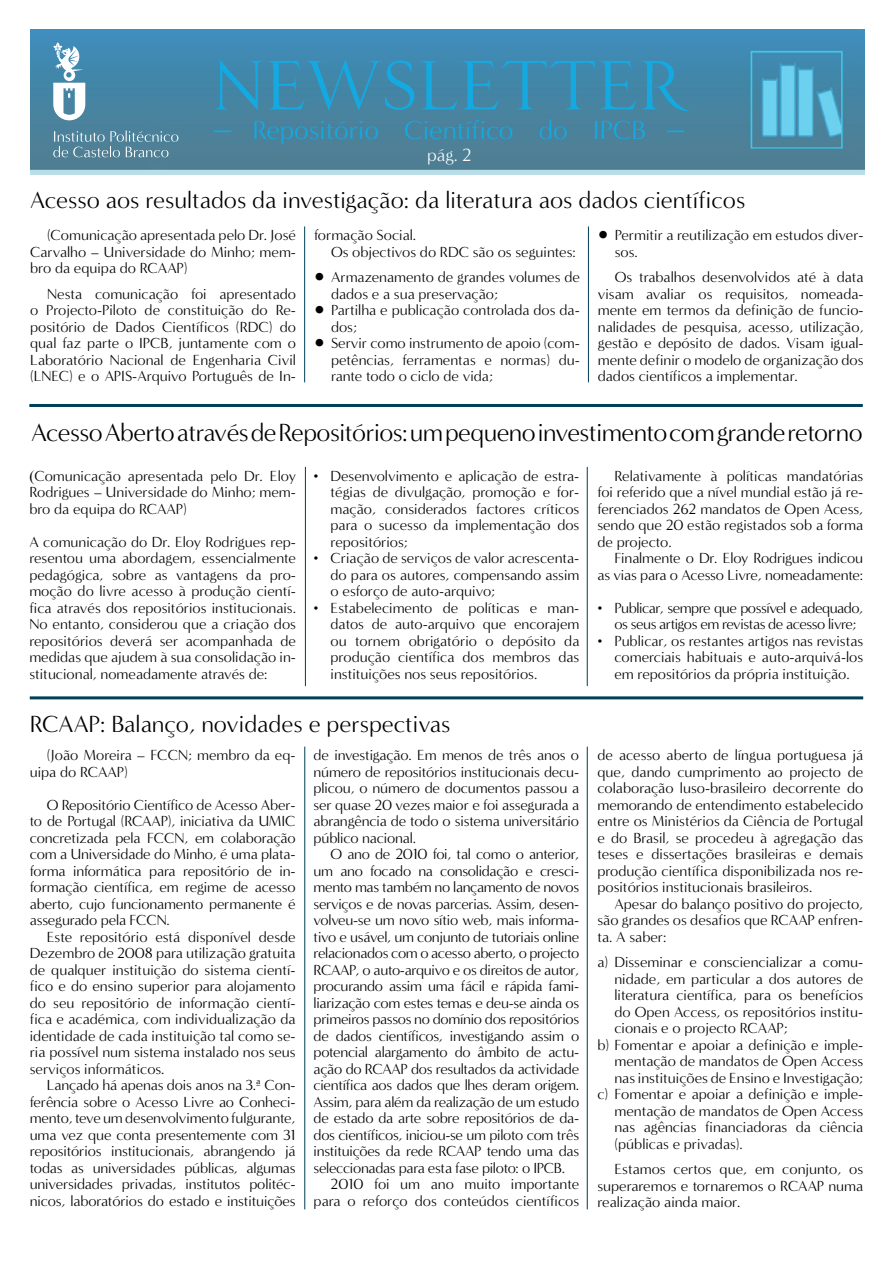
<style>
.page{position:relative;width:893px;height:1263px;background:#fff}
.page>*{position:absolute;margin:0;border:0;box-sizing:border-box;transform-origin:0 0}
.t1{font:72px "Minerva Display Antiqua";letter-spacing:.015em;color:#15a9e1}
.t2{font:27px "Minerva Modern";color:#15a9e1}
.t3{font:25.5px "Minerva Modern";letter-spacing:-.02em;color:#000}
.t4{font:24px "Minerva Modern";color:#000}
.t5{font:18px "Minerva Modern";color:#fff}
.t6{font:15px/16.5px "Minerva Modern";color:#000;text-align:justify}
.t7{font:15px "Minerva Modern";letter-spacing:-.02em;color:#000}
.t8{font:15px/16.5px "Minerva Modern";letter-spacing:-.03em;color:#000}
.s1{font-size:36px}
.s2{font-family:"Univers ATT"}
.s3{font-family:"Times New Roman"}
</style>
<div class="page">
<hr style="left:304px;top:746px;width:1px;height:463px;background:#013e58">
<hr style="left:587px;top:746px;width:1px;height:463px;background:#013e58">
<hr style="left:304px;top:226px;width:1px;height:156px;background:#013e58">
<hr style="left:588px;top:226px;width:1px;height:156px;background:#013e58">
<hr style="left:29px;top:404px;width:834px;height:3px;background:#013e58">
<img style="left:31px;top:30px;width:833px;height:144px">
<svg style="left:53px;top:43px;width:32px;height:77px"></svg>
<svg style="left:53px;top:130px;width:125px;height:27px;background:#6692a6"></svg>
<hr style="left:30px;top:696px;width:833px;height:3px;background:#013e58">
<hr style="left:305px;top:467px;width:1px;height:219px;background:#013e58">
<hr style="left:587px;top:467px;width:1px;height:219px;background:#013e58">
<h1 class="t1" style="left:213px;top:44px;width:475px">NEWSLETTER</h1>
<h2 class="t2" style="left:213px;top:115px;width:474px"><span class="s1">–</span> Repositório Científico do IPCB <span class="s1">–</span></h2>
<p class="t5" style="left:427px;top:144px;width:46px">pág. 2</p>
<h3 class="t4" style="left:30px;top:186px;width:717px">Acesso aos resultados da investigação: da literatura aos dados científicos</h3>
<p class="t6" style="left:331px;top:227px;width:246px;text-indent:-17px">formação Social.<br>Os objectivos do RDC são os seguintes:</p>
<p class="t6" style="left:331px;top:269px;width:250px;text-indent:-17px"><span class="s2">•</span> Armazenamento de grandes volumes de dados e a sua preservação;</p>
<p class="t6" style="left:331px;top:302px;width:250px;text-indent:-17px"><span class="s2">•</span> Partilha e publicação controlada dos da&shy;dos;</p>
<p class="t6" style="left:331px;top:335px;width:250px;text-indent:-17px"><span class="s2">•</span> Servir como instrumento de apoio (com&shy;petências, ferramentas e normas) du&shy;rante todo o ciclo de vida;</p>
<p class="t6" style="left:30px;top:227px;width:267px;text-indent:17px">(Comunicação apresentada pelo Dr. José Carvalho – Universidade do Minho; mem&shy;bro da equipa do RCAAP)</p>
<p class="t6" style="left:30px;top:285px;width:267px;text-indent:17px">Nesta comunicação foi apresentado o Projecto-Piloto de constituição do Re&shy;positório de Dados Científicos (RDC) do qual faz parte o IPCB, juntamente com o Laboratório Nacional de Engenharia Civil (LNEC) e o APIS-Arquivo Português de In-</p>
<p class="t6" style="left:615px;top:227px;width:250px;text-indent:-17px"><span class="s2">•</span> Permitir a reutilização em estudos diver&shy;sos.</p>
<p class="t6" style="left:598px;top:269px;width:267px;text-indent:17px">Os trabalhos desenvolvidos até à data visam avaliar os requisitos, nomeada&shy;mente em termos da definição de funcio&shy;nalidades de pesquisa, acesso, utilização, gestão e depósito de dados. Visam igual&shy;mente definir o modelo de organização dos dados científicos a implementar.</p>
<h3 class="t3" style="left:31px;top:417px;width:833px">Acesso Aberto através de Repositórios: um pequeno investimento com grande retorno</h3>
<p class="t6" style="left:29px;top:467px;width:268px"><span class="s3">(</span>Comunicação apresentada pelo Dr. Eloy Rodrigues – Universidade do Minho; mem&shy;bro da equipa do RCAAP)</p>
<p class="t6" style="left:29px;top:533px;width:268px">A comunicação do Dr. Eloy Rodrigues rep&shy;resentou uma abordagem, essencialmente pedagógica, sobre as vantagens da pro&shy;moção do livre acesso à produção cientí&shy;fica através dos repositórios institucionais.<br>No entanto, considerou que a criação dos repositórios deverá ser acompanhada de medidas que ajudem à sua consolidação in&shy;stitucional, nomeadamente através de:</p>
<p class="t6" style="left:331px;top:467px;width:250px;text-indent:-17px">• Desenvolvimento e aplicação de estra&shy;tégias de divulgação, promoção e for&shy;mação, considerados factores críticos para o sucesso da implementação dos repositórios;</p>
<p class="t6" style="left:331px;top:550px;width:250px;text-indent:-17px">• Criação de serviços de valor acrescenta&shy;do para os autores, compensando assim o esforço de auto-arquivo;</p>
<p class="t6" style="left:331px;top:599px;width:250px;text-indent:-17px">• Estabelecimento de políticas e man&shy;datos de auto-arquivo que encorajem ou tornem obrigatório o depósito da produção científica dos membros das instituições nos seus repositórios.</p>
<p class="t6" style="left:597px;top:467px;width:267px;text-indent:17px">Relativamente à políticas mandatórias foi referido que a nível mundial estão já re&shy;ferenciados 262 mandatos de Open Acess, sendo que 20 estão registados sob a forma de projecto.</p>
<p class="t6" style="left:597px;top:550px;width:267px;text-align:right">Finalmente o Dr. Eloy Rodrigues indicou<br>as vias para o Acesso Livre, nomeadamente:</p>
<p class="t8" style="left:614px;top:599px;width:250px;text-indent:-17px">• Publicar, sempre que possível e adequado, os seus artigos em revistas de acesso livre;</p>
<p class="t6" style="left:614px;top:632px;width:250px;text-indent:-17px">• Publicar, os restantes artigos nas revistas comerciais habituais e auto-arquivá-los em repositórios da própria instituição.</p>
<h3 class="t4" style="left:30px;top:710px;width:422px">RCAAP: Balanço, novidades e perspectivas</h3>
<p class="t6" style="left:30px;top:747px;width:267px;text-indent:17px">(João Moreira – FCCN; membro da eq&shy;uipa do RCAAP)</p>
<p class="t6" style="left:30px;top:797px;width:267px;text-indent:17px">O Repositório Científico de Acesso Aber&shy;to de Portugal (RCAAP), iniciativa da UMIC concretizada pela FCCN, em colaboração com a Universidade do Minho, é uma plata&shy;forma informática para repositório de in&shy;formação científica, em regime de acesso aberto, cujo funcionamento permanente é assegurado pela FCCN.</p>
<p class="t6" style="left:30px;top:929px;width:267px;text-indent:17px">Este repositório está disponível desde Dezembro de 2008 para utilização gratuita de qualquer instituição do sistema cientí&shy;fico e do ensino superior para alojamento do seu repositório de informação cientí&shy;fica e académica, com individualização da identidade de cada instituição tal como se&shy;ria possível num sistema instalado nos seus serviços informáticos.</p>
<p class="t6" style="left:30px;top:1077px;width:267px;text-indent:17px">Lançado há apenas dois anos na 3.ª Con&shy;ferência sobre o Acesso Livre ao Conheci&shy;mento, teve um desenvolvimento fulgurante, uma vez que conta presentemente com 31 repositórios institucionais, abrangendo já todas as universidades públicas, algumas universidades privadas, institutos politéc&shy;nicos, laboratórios do estado e instituições</p>
<p class="t6" style="left:314px;top:747px;width:267px">de investigação. Em menos de três anos o número de repositórios institucionais decu&shy;plicou, o número de documentos passou a ser quase 20 vezes maior e foi assegurada a abrangência de todo o sistema universitário público nacional.</p>
<p class="t7" style="left:331px;top:845px;width:250px">O ano de 2010 foi, tal como o anterior,</p>
<p class="t7" style="left:314px;top:862px;width:267px">um ano focado na consolidação e cresci-</p>
<p class="t7" style="left:314px;top:878px;width:267px">mento mas também no lançamento de novos</p>
<p class="t7" style="left:314px;top:895px;width:267px">serviços e de novas parcerias. Assim, desen-</p>
<p class="t7" style="left:314px;top:911px;width:267px">volveu-se um novo sítio web, mais informa-</p>
<p class="t7" style="left:314px;top:928px;width:267px">tivo e usável, um conjunto de tutoriais online</p>
<p class="t7" style="left:314px;top:944px;width:267px">relacionados com o acesso aberto, o projecto</p>
<p class="t7" style="left:314px;top:961px;width:267px">RCAAP, o auto-arquivo e os direitos de autor,</p>
<p class="t7" style="left:314px;top:977px;width:267px">procurando assim uma fácil e rápida fami-</p>
<p class="t7" style="left:314px;top:994px;width:267px">liarização com estes temas e deu-se ainda os</p>
<p class="t7" style="left:314px;top:1010px;width:267px">primeiros passos no domínio dos repositórios</p>
<p class="t7" style="left:314px;top:1027px;width:267px">de dados científicos, investigando assim o</p>
<p class="t7" style="left:314px;top:1043px;width:267px">potencial alargamento do âmbito de actu-</p>
<p class="t7" style="left:314px;top:1060px;width:267px">ação do RCAAP dos resultados da actividade</p>
<p class="t7" style="left:314px;top:1076px;width:267px">científica aos dados que lhes deram origem.</p>
<p class="t7" style="left:314px;top:1093px;width:267px">Assim, para além da realização de um estudo</p>
<p class="t7" style="left:314px;top:1109px;width:267px">de estado da arte sobre repositórios de da-</p>
<p class="t7" style="left:314px;top:1126px;width:267px">dos científicos, iniciou-se um piloto com três</p>
<p class="t7" style="left:314px;top:1142px;width:267px">instituições da rede RCAAP tendo uma das</p>
<p class="t7" style="left:314px;top:1159px;width:253px">seleccionadas para esta fase piloto: o IPCB.</p>
<p class="t6" style="left:331px;top:1176px;width:250px">2010 foi um ano muito importante</p>
<p class="t6" style="left:314px;top:1193px;width:267px">para o reforço dos conteúdos científicos</p>
<p class="t6" style="left:597px;top:747px;width:267px">de acesso aberto de língua portuguesa já que, dando cumprimento ao projecto de colaboração luso-brasileiro decorrente do memorando de entendimento estabelecido entre os Ministérios da Ciência de Portugal e do Brasil, se procedeu à agregação das teses e dissertações brasileiras e demais produção científica disponibilizada nos re&shy;positórios institucionais brasileiros.</p>
<p class="t6" style="left:597px;top:896px;width:267px;text-indent:17px">Apesar do balanço positivo do projecto, são grandes os desafios que RCAAP enfren&shy;ta. A saber:</p>
<p class="t6" style="left:597px;top:954px;width:267px">a) Disseminar e consciencializar a comu-</p>
<p class="t6" style="left:614px;top:971px;width:250px">nidade, em particular a dos autores de</p>
<p class="t6" style="left:614px;top:987px;width:250px">literatura científica, para os benefícios</p>
<p class="t6" style="left:614px;top:1004px;width:250px">do Open Access, os repositórios institu-</p>
<p class="t6" style="left:614px;top:1020px;width:175px">cionais e o projecto RCAAP;</p>
<p class="t6" style="left:597px;top:1037px;width:267px">b) Fomentar e apoiar a definição e imple-</p>
<p class="t6" style="left:614px;top:1053px;width:250px">mentação de mandatos de Open Access</p>
<p class="t6" style="left:614px;top:1070px;width:250px">nas instituições de Ensino e Investigação;</p>
<p class="t6" style="left:597px;top:1086px;width:267px">c) Fomentar e apoiar a definição e imple-</p>
<p class="t6" style="left:614px;top:1103px;width:250px">mentação de mandatos de Open Access</p>
<p class="t6" style="left:614px;top:1119px;width:250px">nas agências financiadoras da ciência</p>
<p class="t6" style="left:614px;top:1136px;width:130px">(públicas e privadas).</p>
<p class="t6" style="left:597px;top:1161px;width:267px;text-indent:17px">Estamos certos que, em conjunto, os superaremos e tornaremos o RCAAP numa realização ainda maior.</p>
</div>
